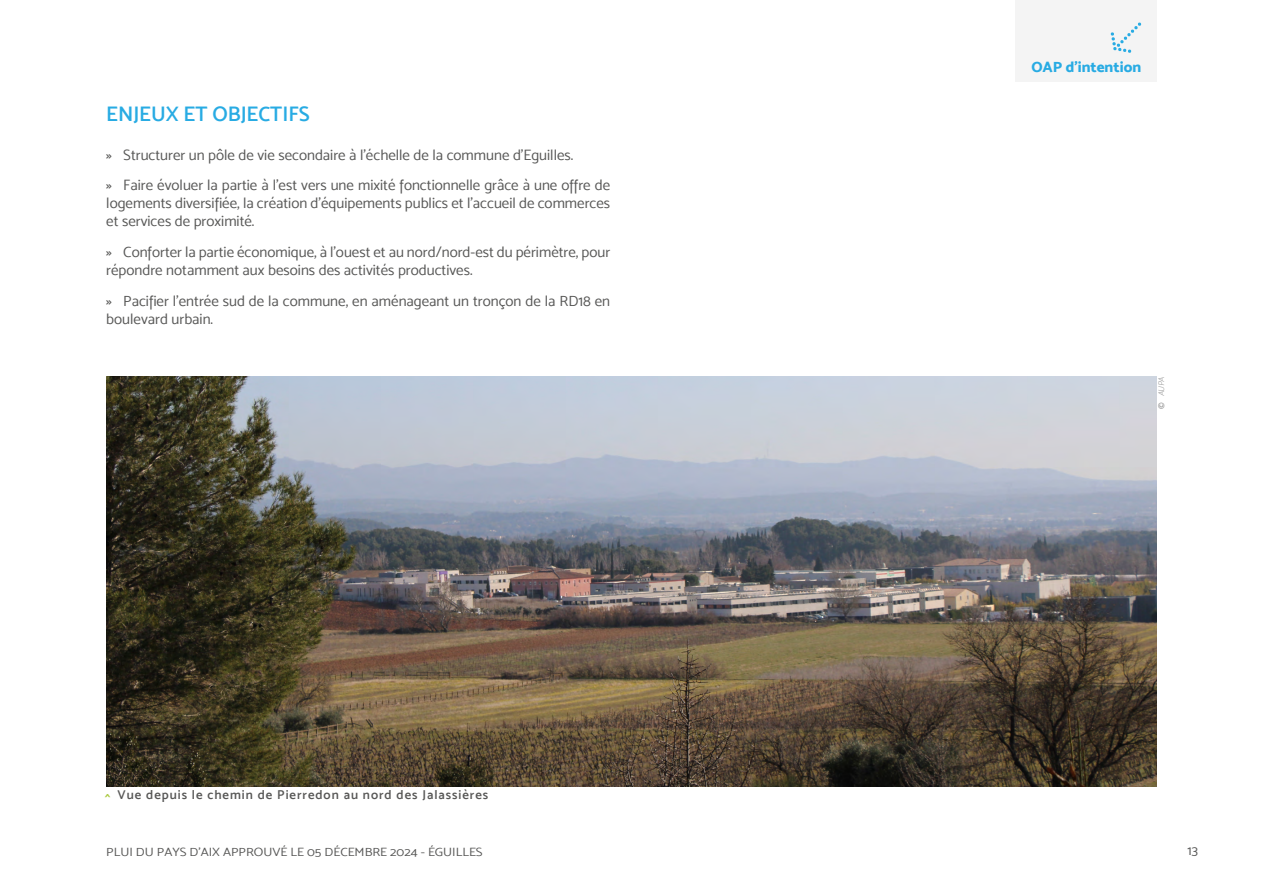
<style>
.page{position:relative;width:1263px;height:893px;background:#fff}
.page>*{position:absolute;margin:0;border:0;box-sizing:border-box;transform-origin:0 0}
.Titre_3_-_bleu{font:21px "Mosk Semi Bold 600";color:#28abe3}
.t1{font:15px/18px "Mosk Normal 400";color:#575756}
.t2{font:15px "Mosk Extra Bold 800";color:#28abe3}
.t3{font:13.5px "Mosk Normal 400";color:#575756}
.t4{font:12.9px "Mosk Semi Bold 600";letter-spacing:.075em;color:#575756}
.t5{font:12px "Mosk Normal 400";color:#575756;scale:1.1 1}
.t6{font:italic 8.25px "Mosk Extra Light 200";color:#909090}
.s1{font-family:"Mosk Medium 500"}
.s2{color:#abca41}
.s3{font-family:"Mosk Medium 500";font-style:normal}
</style>
<div class="page">
<img style="left:106px;top:377px;width:1051px;height:410px">
<div style="left:1015px;top:0;width:142px;height:81px;background:#f4f4f4"></div>
<svg style="left:1110px;top:22px;width:31px;height:31px"></svg>
<p class="Titre_3_-_bleu" style="left:106px;top:102px;width:205px">ENJEUX ET OBJECTIFS</p>
<p class="t1" style="left:106px;top:145px;width:468px"><span class="s1">»</span> Structurer un pôle de vie secondaire à l'échelle de la commune d'Eguilles.</p>
<p class="t1" style="left:106px;top:176px;width:505px;text-align:justify"><span class="s1">»</span> Faire évoluer la partie à l'est vers une mixité fonctionnelle grâce à une offre de logements diversifiée, la création d'équipements publics et l'accueil de commerces et services de proximité.</p>
<p class="t1" style="left:106px;top:243px;width:505px"><span class="s1">»</span> Conforter la partie économique, à l'ouest et au nord/nord-est du périmètre, pour répondre notamment aux besoins des activités productives.</p>
<p class="t1" style="left:106px;top:292px;width:505px"><span class="s1">»</span> Pacifier l'entrée sud de la commune, en aménageant un tronçon de la RD18 en boulevard urbain.</p>
<p class="t4" style="left:105px;top:787px;width:385px"><span class="s2">^</span> Vue depuis le chemin de Pierredon au nord des Jalassières</p>
<p class="t2" style="left:1031px;top:57px;width:111px">OAP d'intention</p>
<p class="t6" style="left:1156px;top:409px;width:35px;rotate:-90deg"><span class="s3">©</span> AUPA</p>
<p class="t5" style="left:106px;top:844px;width:344px">PLUI DU PAYS D’AIX APPROUVÉ LE 05 DÉCEMBRE 2024 - ÉGUILLES</p>
<p class="t3" style="left:1187px;top:842px;width:12px">13</p>
</div>
